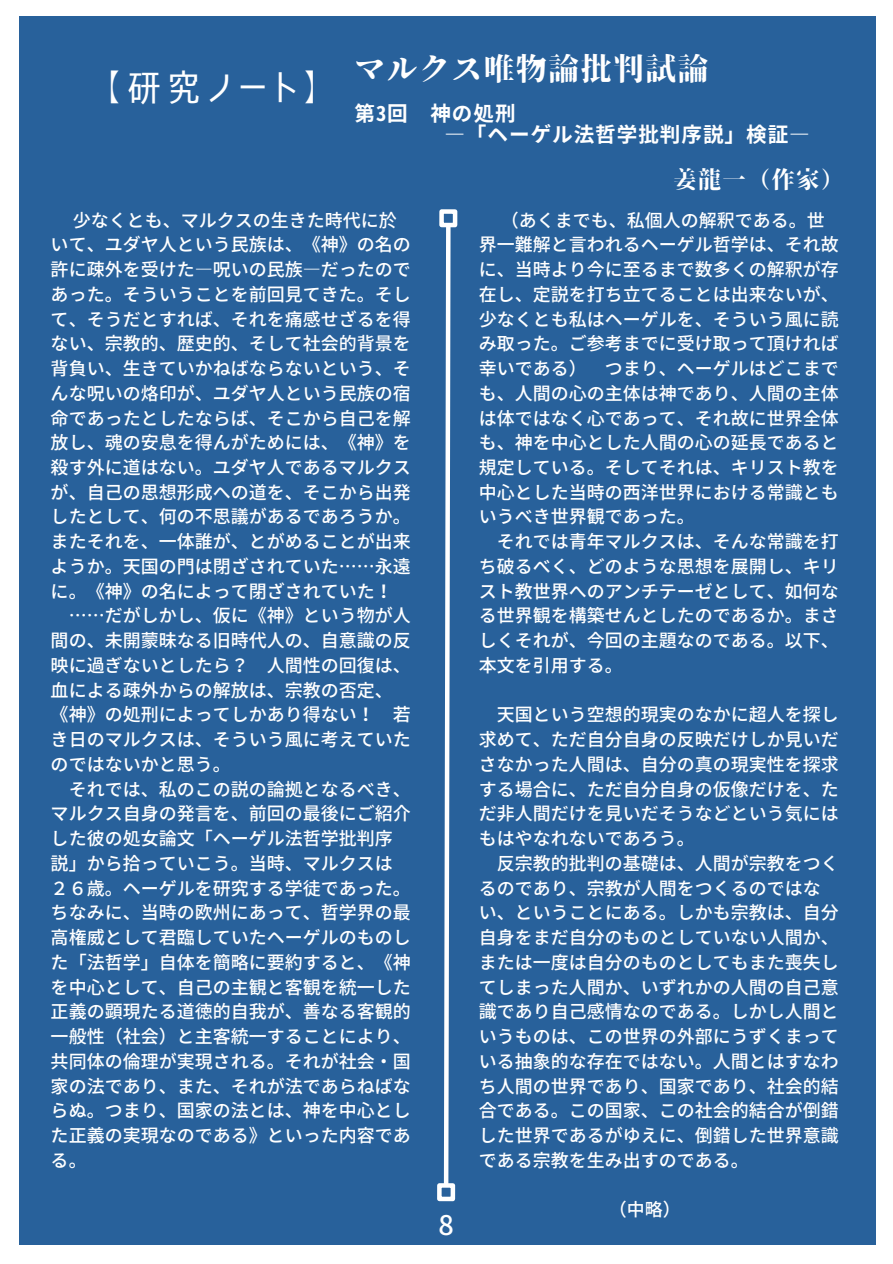
<style>
.page{position:relative;width:893px;height:1264px;background:#fff}
.page>*{position:absolute;margin:0;border:0;box-sizing:border-box;transform-origin:0 0}
.t1{font:36.75px "Smart Font UI Proportional";letter-spacing:.175em;color:#fff}
.t2{font:30.9px "Soukou Mincho";letter-spacing:.045em;color:#fff}
.t3{font:500 27px "Noto Sans JP";color:#fff}
.t4{font:23.55px "Soukou Mincho";color:#fff}
.t5{font:20.55px/21px "Gen Ei Gothic M B";letter-spacing:.045em;color:#fff}
.t6{font:500 18px/24.8px "Noto Sans JP";color:#fff}
</style>
<div class="page">
<div style="left:19px;top:16px;width:856px;height:1228px;background:#28619b"></div>
<svg style="left:441px;top:227px;width:12px;height:956px"></svg>
<div style="left:439px;top:209px;width:18px;height:18px;border:4px solid #fff"></div>
<div style="left:437px;top:1183px;width:18px;height:18px;border:4px solid #fff"></div>
<h2 class="t2" style="left:354px;top:53px;width:356px">マルクス唯物論批判試論</h2>
<p class="t5" style="left:444px;top:104px;width:367px;text-indent:-90px">第3回 神の処刑<br>―「ヘーゲル法哲学批判序説」検証―</p>
<h3 class="t4" style="left:673px;top:168px;width:173px">姜龍一（作家）</h3>
<p class="t6" style="left:51px;top:207px;width:362px;text-indent:22px">少なくとも、マルクスの生きた時代に於いて、ユダヤ人という民族は、《神》の名の許に疎外を受けた―呪いの民族―だったのであった。そういうことを前回見てきた。そして、そうだとすれば、それを痛感せざるを得ない、宗教的、歴史的、そして社会的背景を背負い、生きていかねばならないという、そんな呪いの烙印が、ユダヤ人という民族の宿命であったとしたならば、そこから自己を解放し、魂の安息を得んがためには、《神》を殺す外に道はない。ユダヤ人であるマルクスが、自己の思想形成への道を、そこから出発したとして、何の不思議があるであろうか。またそれを、一体誰が、とがめることが出来ようか。天国の門は閉ざされていた……永遠に。《神》の名によって閉ざされていた！</p>
<p class="t6" style="left:51px;top:602px;width:362px;text-indent:18px">……だがしかし、仮に《神》という物が人間の、未開蒙昧なる旧時代人の、自意識の反映に過ぎないとしたら？ 人間性の回復は、血による疎外からの解放は、宗教の否定、《神》の処刑によってしかあり得ない！ 若き日のマルクスは、そういう風に考えていたのではないかと思う。</p>
<p class="t6" style="left:51px;top:775px;width:362px;text-indent:18px">それでは、私のこの説の論拠となるべき、マルクス自身の発言を、前回の最後にご紹介した彼の処女論文「ヘーゲル法哲学批判序説」から拾っていこう。当時、マルクスは<br>２６歳。ヘーゲルを研究する学徒であった。ちなみに、当時の欧州にあって、哲学界の最高権威として君臨していたヘーゲルのものした「法哲学」自体を簡略に要約すると、《神を中心として、自己の主観と客観を統一した正義の顕現たる道徳的自我が、善なる客観的一般性（社会）と主客統一することにより、共同体の倫理が実現される。それが社会・国家の法であり、また、それが法であらねばならぬ。つまり、国家の法とは、神を中心とした正義の実現なのである》といった内容である。</p>
<h1 class="t1" style="left:86px;top:68px;width:253px">【研究ノート】</h1>
<p class="t6" style="left:479px;top:207px;width:361px;text-indent:22px">（あくまでも、私個人の解釈である。世界一難解と言われるヘーゲル哲学は、それ故に、当時より今に至るまで数多くの解釈が存在し、定説を打ち立てることは出来ないが、少なくとも私はヘーゲルを、そういう風に読み取った。ご参考までに受け取って頂ければ幸いである） つまり、ヘーゲルはどこまでも、人間の心の主体は神であり、人間の主体は体ではなく心であって、それ故に世界全体も、神を中心とした人間の心の延長であると規定している。そしてそれは、キリスト教を中心とした当時の西洋世界における常識ともいうべき世界観であった。</p>
<p class="t6" style="left:479px;top:528px;width:361px;text-align:justify;text-indent:18px">それでは青年マルクスは、そんな常識を打ち破るべく、どのような思想を展開し、キリスト教世界へのアンチテーゼとして、如何なる世界観を構築せんとしたのであるか。まさしくそれが、今回の主題なのである。以下、本文を引用する。</p>
<p class="t6" style="left:479px;top:701px;width:361px;text-align:justify;text-indent:18px">天国という空想的現実のなかに超人を探し求めて、ただ自分自身の反映だけしか見いださなかった人間は、自分の真の現実性を探求する場合に、ただ自分自身の仮像だけを、ただ非人間だけを見いだそうなどという気にはもはやなれないであろう。</p>
<p class="t6" style="left:479px;top:850px;width:361px;text-indent:18px">反宗教的批判の基礎は、人間が宗教をつくるのであり、宗教が人間をつくるのではない、ということにある。しかも宗教は、自分自身をまだ自分のものとしていない人間か、または一度は自分のものとしてもまた喪失してしまった人間か、いずれかの人間の自己意識であり自己感情なのである。しかし人間というものは、この世界の外部にうずくまっている抽象的な存在ではない。人間とはすなわち人間の世界であり、国家であり、社会的結合である。この国家、この社会的結合が倒錯した世界であるがゆえに、倒錯した世界意識である宗教を生み出すのである。</p>
<p class="t6" style="left:608px;top:1196px;width:73px">（中略）</p>
<h3 class="t3" style="left:438px;top:1203px;width:17px">8</h3>
</div>
